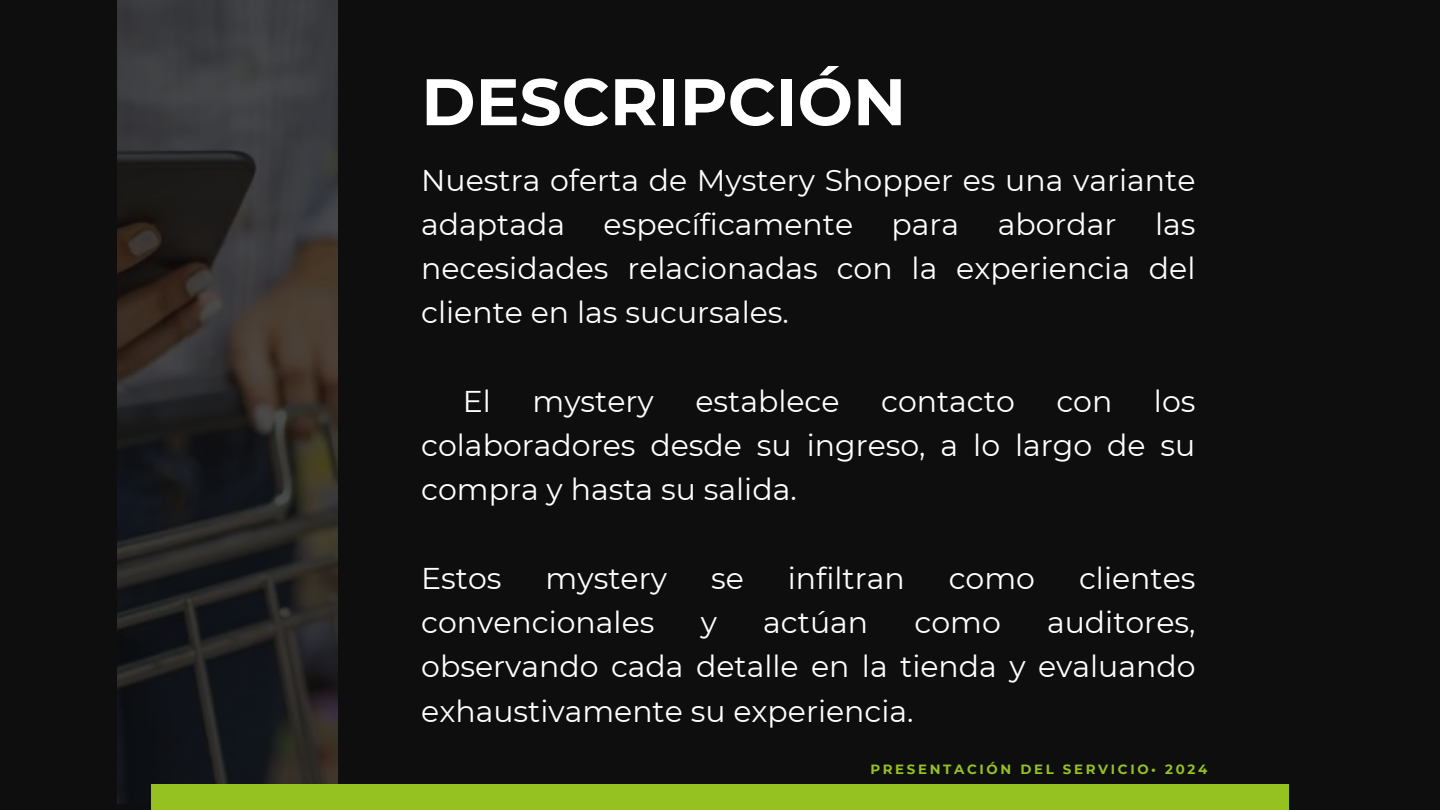
<style>
.page{position:relative;width:1440px;height:810px;background:#0e0e0e}
.page>*{position:absolute;margin:0;border:0;box-sizing:border-box;transform-origin:0 0}
.t1{font:700 65.7px "Montserrat";color:#fff}
.t2{font:30px/44.2px "Montserrat";color:#fff;text-align:justify}
.t3{font:700 13.4px "Montserrat";letter-spacing:.2em;color:#95c221}
</style>
<div class="page">
<img style="left:118px;top:0;width:220px;height:804px">
<div style="left:151px;top:784px;width:1138px;height:26px;background:#95c221"></div>
<p class="t1" style="left:421px;top:62px;width:486px">DESCRIPCIÓN</p>
<p class="t2" style="left:421px;top:158px;width:776px">Nuestra oferta de Mystery Shopper es una variante adaptada</p>
<p class="t2" style="left:604px;top:202px;width:251px">específicamente</p>
<p class="t2" style="left:892px;top:202px;width:69px">para</p>
<p class="t2" style="left:998px;top:202px;width:120px">abordar</p>
<p class="t2" style="left:421px;top:202px;width:776px;text-indent:734px">las necesidades relacionadas con la experiencia del cliente en las sucursales.</p>
<p class="t2" style="left:421px;top:379px;width:776px;text-indent:733px">los colaboradores desde su ingreso, a lo largo de su compra y hasta su salida.</p>
<p class="t2" style="left:463px;top:379px;width:30px">El</p>
<p class="t2" style="left:533px;top:379px;width:123px">mystery</p>
<p class="t2" style="left:695px;top:379px;width:146px">establece</p>
<p class="t2" style="left:881px;top:379px;width:135px">contacto</p>
<p class="t2" style="left:1056px;top:379px;width:57px">con</p>
<p class="t2" style="left:421px;top:556px;width:82px">Estos</p>
<p class="t2" style="left:546px;top:556px;width:123px">mystery</p>
<p class="t2" style="left:711px;top:556px;width:34px">se</p>
<p class="t2" style="left:788px;top:556px;width:118px">infiltran</p>
<p class="t2" style="left:949px;top:556px;width:88px">como</p>
<p class="t2" style="left:1079px;top:556px;width:118px">clientes</p>
<p class="t2" style="left:421px;top:600px;width:235px">convencionales</p>
<p class="t2" style="left:701px;top:600px;width:18px">y</p>
<p class="t2" style="left:763px;top:600px;width:106px">actúan</p>
<p class="t2" style="left:915px;top:600px;width:88px">como</p>
<p class="t2" style="left:421px;top:600px;width:776px;text-indent:626px">auditores, observando cada detalle en la tienda y evaluando exhaustivamente su experiencia.</p>
<p class="t3" style="left:870px;top:761px;width:338px">PRESENTACIÓN DEL SERVICIO• 2024</p>
</div>
